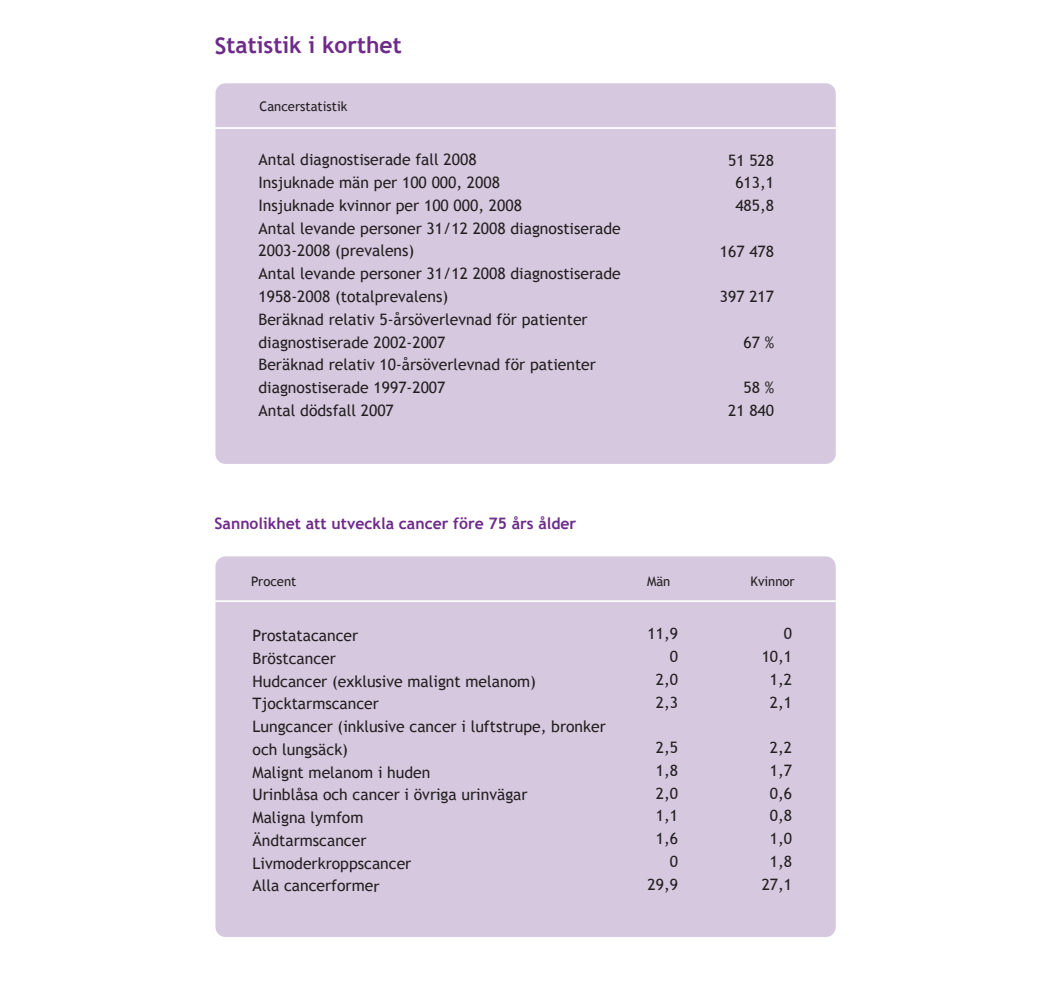
<style>
.page{position:relative;width:1042px;height:993px;background:#fff}
.page>*{position:absolute;margin:0;border:0;box-sizing:border-box;transform-origin:0 0}
.t1{font:700 22.75px "Trebuchet MS For CF";letter-spacing:-.005em;color:#6e2c89}
.t2{font:15.75px/22.8px "Trebuchet MS";color:#231f20}
.t3{font:15.75px/22.8px "Trebuchet MS For CF";color:#231f20;text-align:right}
.t4{font:700 15.75px "Trebuchet MS For CF";color:#6e2c89}
.t5{font:13.12px "Trebuchet MS For CF";color:#231f20}
</style>
<div class="page">
<div style="left:215px;top:83px;width:621px;height:381px;background:#d5c8df;border-radius:10px"></div>
<hr style="left:211px;top:127px;width:651px;height:2px;background:#fff">
<div style="left:215px;top:556px;width:621px;height:380px;background:#d5c8df;border-radius:10px"></div>
<hr style="left:211px;top:600px;width:651px;height:2px;background:#fff">
<h1 class="t1" style="left:215px;top:32px;width:188px">Statistik i korthet</h1>
<p class="t5" style="left:259px;top:99px;width:89px">Cancerstatistik</p>
<p class="t2" style="left:258px;top:148px;width:364px">Antal diagnostiserade fall 2008<br>Insjuknade män per 100 000, 2008<br>Insjuknade kvinnor per 100 000, 2008<br>Antal levande personer 31/12 2008 diagnostiserade 2003-2008 (prevalens)<br>Antal levande personer 31/12 2008 diagnostiserade 1958-2008 (totalprevalens)<br>Beräknad relativ 5-årsöverlevnad för patienter diagnostiserade 2002-2007<br>Beräknad relativ 10-årsöverlevnad för patienter diagnostiserade 1997-2007<br>Antal dödsfall 2007</p>
<p class="t4" style="left:215px;top:514px;width:363px">Sannolikhet att utveckla cancer före 75 års ålder</p>
<p class="t3" style="left:728px;top:148px;width:47px;text-align:center">51 528<br>613,1<br>485,8</p>
<p class="t3" style="left:720px;top:239px;width:56px">167 478</p>
<p class="t3" style="left:720px;top:285px;width:56px">397 217</p>
<p class="t3" style="left:743px;top:330px;width:32px">67 %</p>
<p class="t3" style="left:728px;top:376px;width:47px">58 %<br>21 840</p>
<p class="t5" style="left:251px;top:574px;width:47px">Procent</p>
<p class="t5" style="left:647px;top:574px;width:25px">Män</p>
<p class="t5" style="left:750px;top:574px;width:46px">Kvinnor</p>
<p class="t3" style="left:252px;top:623px;width:355px;text-align:left">Prostatacancer<br>Bröstcancer<br>Hudcancer (exklusive malignt melanom)<br>Tjocktarmscancer<br>Lungcancer (inklusive cancer i luftstrupe, bronker och lungsäck)<br>Malignt melanom i huden<br>Urinblåsa och cancer i övriga urinvägar<br>Maligna lymfom<br>Ändtarmscancer<br>Livmoderkroppscancer<br>Alla cancerformer</p>
<p class="t3" style="left:647px;top:622px;width:32px">11,9<br>0<br>2,0<br>2,3</p>
<p class="t3" style="left:647px;top:735px;width:32px">2,5<br>1,8<br>2,0<br>1,1<br>1,6<br>0<br>29,9</p>
<p class="t3" style="left:761px;top:622px;width:32px">0<br>10,1<br>1,2<br>2,1</p>
<p class="t3" style="left:761px;top:735px;width:32px;text-align:center">2,2<br>1,7<br>0,6<br>0,8<br>1,0<br>1,8<br>27,1</p>
</div>
